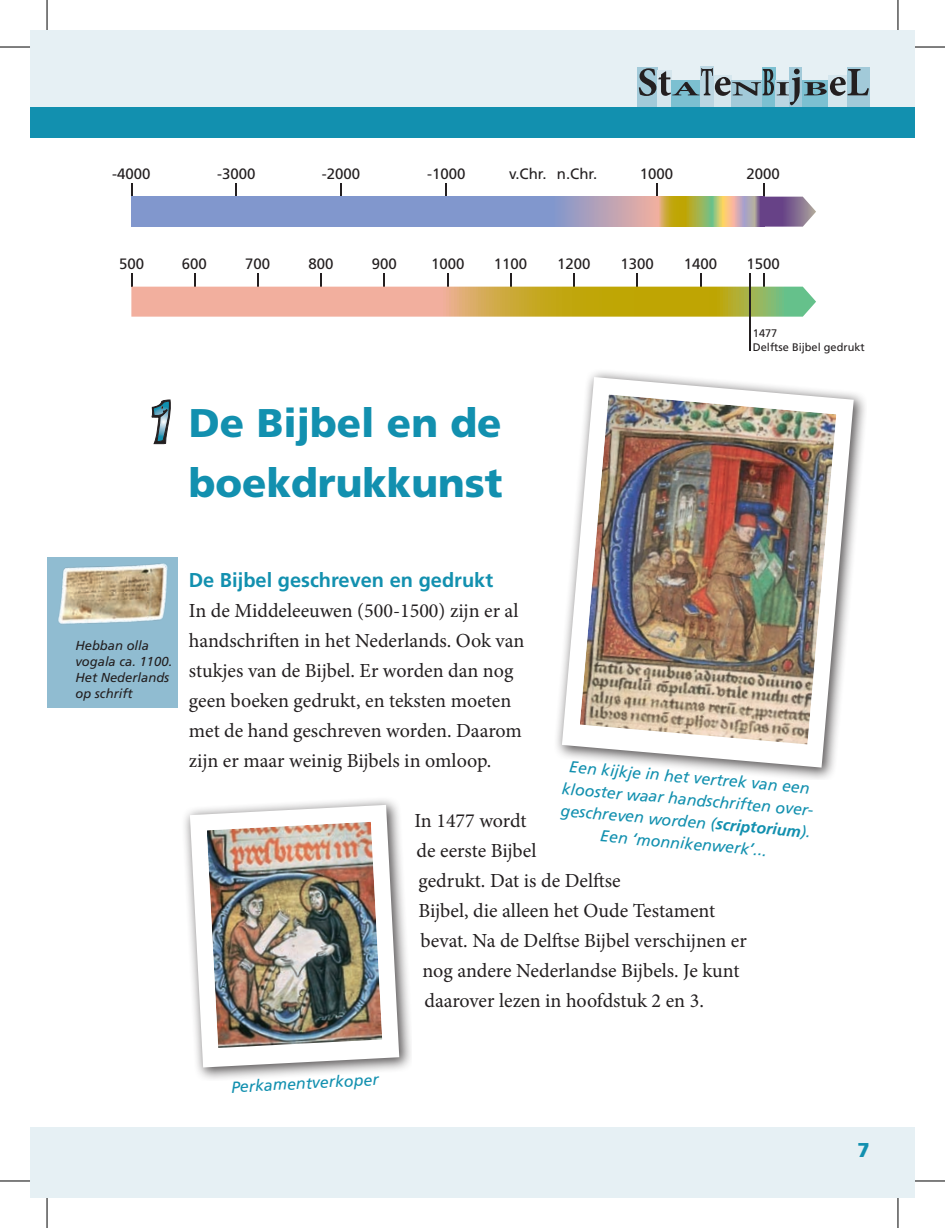
<style>
.page{position:relative;width:945px;height:1228px;background:#fff}
.page>*{position:absolute;margin:0;border:0;box-sizing:border-box;transform-origin:0 0}
.t1{font:900 40px/60px "Frutiger LT Std";color:#1290af}
.t2{font:20px/30px "Minion Pro";color:#231f20}
.t3{font:700 20px "Frutiger LT Std";color:#1290af}
.t4{font:900 20px "Frutiger LT Std";color:#1290af}
.t5{font:italic 16px/22px "Frutiger LT Std";color:#1290af;text-align:center}
.t6{font:15px "Frutiger LT Std";color:#231f20}
.t7{font:italic 13px/16px "Frutiger LT Std";color:#231f20}
.t8{font:11px/13.2px "Frutiger LT Std";color:#231f20}
.s1{font-weight:700}
</style>
<div class="page">
<div style="left:30px;top:30px;width:17px;height:85px;background:#e6f0f4"></div>
<div style="left:30px;top:1127px;width:17px;height:71px;background:#e6f0f4"></div>
<div style="left:30px;top:107px;width:17px;height:30px;background:#1290af"></div>
<div style="left:47px;top:30px;width:867px;height:85px;background:#e6f0f4"></div>
<div style="left:47px;top:1127px;width:867px;height:71px;background:#e6f0f4"></div>
<div style="left:637px;top:67px;width:20px;height:60px;background:#a2cad9"></div>
<div style="left:657px;top:70px;width:14px;height:57px;background:#d5e6ed"></div>
<div style="left:671px;top:81px;width:29px;height:46px;background:#7cc0d1"></div>
<div style="left:700px;top:67px;width:14px;height:60px;background:#bbd6e2"></div>
<div style="left:714px;top:76px;width:17px;height:51px;background:#d5e6ed"></div>
<div style="left:731px;top:81px;width:30px;height:46px;background:#a2cad9"></div>
<div style="left:761px;top:68px;width:14px;height:59px;background:#7cc0d1"></div>
<div style="left:775px;top:81px;width:14px;height:46px;background:#bbd6e2"></div>
<div style="left:789px;top:68px;width:12px;height:59px;background:#a2cad9"></div>
<div style="left:801px;top:81px;width:27px;height:46px;background:#7cc0d1"></div>
<div style="left:828px;top:76px;width:18px;height:51px;background:#d5e6ed"></div>
<div style="left:846px;top:68px;width:23px;height:59px;background:#a2cad9"></div>
<svg style="left:638px;top:68px;width:230px;height:37px"></svg>
<div style="left:47px;top:107px;width:867px;height:30px;background:#1290af"></div>
<div style="left:179px;top:794px;width:233px;height:286px;background:#231f20;opacity:.75"></div>
<img style="left:181px;top:796px;width:226px;height:280px">
<svg style="left:131px;top:184px;width:1px;height:13px"></svg>
<svg style="left:236px;top:184px;width:1px;height:13px"></svg>
<svg style="left:340px;top:184px;width:1px;height:13px"></svg>
<svg style="left:445px;top:184px;width:1px;height:13px"></svg>
<svg style="left:656px;top:184px;width:1px;height:13px"></svg>
<div style="left:131px;top:197px;width:111px;height:30px;background:#8197cd"></div>
<div style="left:237px;top:197px;width:109px;height:30px;background:#8197cd"></div>
<div style="left:342px;top:197px;width:113px;height:30px;background:#8197cd"></div>
<div style="left:447px;top:197px;width:113px;height:30px;background:#8197cd"></div>
<svg style="left:658px;top:197px;width:105px;height:30px;background:#b9ac68"></svg>
<div style="left:553px;top:197px;width:105px;height:30px;background:linear-gradient(to right,#8397cc,#f1afa0)"></div>
<svg style="left:763px;top:184px;width:53px;height:43px"></svg>
<svg style="left:131px;top:274px;width:685px;height:43px"></svg>
<hr style="left:749px;top:274px;width:1px;height:77px;background:#231f20">
<img style="left:557px;top:372px;width:305px;height:404px">
<div style="left:47px;top:557px;width:130px;height:150px;background:#90bcd1"></div>
<img style="left:58px;top:563px;width:110px;height:61px">
<svg style="left:152px;top:399px;width:19px;height:46px"></svg>
<hr style="left:0;top:47px;width:30px;height:1px;background:#000">
<hr style="left:914px;top:47px;width:30px;height:1px;background:#000">
<hr style="left:0;top:1181px;width:30px;height:1px;background:#000">
<hr style="left:914px;top:1181px;width:30px;height:1px;background:#000">
<hr style="left:47px;top:0;width:1px;height:30px;background:#000">
<hr style="left:47px;top:1198px;width:1px;height:30px;background:#000">
<hr style="left:897px;top:0;width:1px;height:30px;background:#000">
<hr style="left:897px;top:1198px;width:1px;height:30px;background:#000">
<p class="t6" style="left:112px;top:165px;width:40px">-4000</p>
<p class="t6" style="left:217px;top:165px;width:40px">-3000</p>
<p class="t6" style="left:322px;top:165px;width:40px">-2000</p>
<p class="t6" style="left:427px;top:165px;width:40px">-1000</p>
<p class="t6" style="left:509px;top:165px;width:90px">v.Chr. n.Chr.</p>
<p class="t6" style="left:639px;top:165px;width:35px">1000</p>
<p class="t6" style="left:746px;top:165px;width:35px">2000</p>
<p class="t6" style="left:119px;top:255px;width:27px">500</p>
<p class="t6" style="left:182px;top:255px;width:27px">600</p>
<p class="t6" style="left:245px;top:255px;width:27px">700</p>
<p class="t6" style="left:308px;top:255px;width:27px">800</p>
<p class="t6" style="left:372px;top:255px;width:27px">900</p>
<p class="t6" style="left:431px;top:255px;width:35px">1000</p>
<p class="t6" style="left:493px;top:255px;width:35px">1100</p>
<p class="t6" style="left:557px;top:255px;width:35px">1200</p>
<p class="t6" style="left:620px;top:255px;width:35px">1300</p>
<p class="t6" style="left:683px;top:255px;width:35px">1400</p>
<p class="t6" style="left:746px;top:255px;width:35px">1500</p>
<h1 class="t1" style="left:189px;top:393px;width:315px">De Bijbel en de boekdrukkunst</h1>
<p class="t8" style="left:752px;top:327px;width:113px">1477<br>Delftse Bijbel gedrukt</p>
<p class="t7" style="left:75px;top:638px;width:98px">Hebban olla vogala ca. 1100.<br>Het Nederlands op schrift</p>
<p class="t3" style="left:189px;top:568px;width:306px">De Bijbel geschreven en gedrukt</p>
<p class="t2" style="left:189px;top:596px;width:337px">In de Middeleeuwen (500-1500) zijn er al handschriften in het Nederlands. Ook van stukjes van de Bijbel. Er worden dan nog geen boeken gedrukt, en teksten moeten met de hand geschreven worden. Daarom zijn er maar weinig Bijbels in omloop.</p>
<p class="t5" style="left:564px;top:755px;width:256px;rotate:5deg">Een kijkje in het vertrek van een klooster waar handschriften over&shy;geschreven worden (<span class="s1">scriptorium</span>).<br>Een ‘monnikenwerk’...</p>
<p class="t2" style="left:414px;top:806px;width:113px">In 1477 wordt</p>
<p class="t2" style="left:416px;top:836px;width:121px">de eerste Bijbel</p>
<p class="t2" style="left:418px;top:866px;width:204px">gedrukt. Dat is de Delftse</p>
<p class="t2" style="left:418px;top:896px;width:298px">Bijbel, die alleen het Oude Testament</p>
<p class="t2" style="left:420px;top:926px;width:328px">bevat. Na de Delftse Bijbel verschijnen er</p>
<p class="t2" style="left:422px;top:956px;width:318px">nog andere Nederlandse Bijbels. Je kunt</p>
<p class="t2" style="left:424px;top:986px;width:281px">daarover lezen in hoofdstuk 2 en 3.</p>
<p class="t5" style="left:230px;top:1076px;width:149px;rotate:-3deg">Perkamentverkoper</p>
<p class="t4" style="left:857px;top:1138px;width:14px">7</p>
</div>
